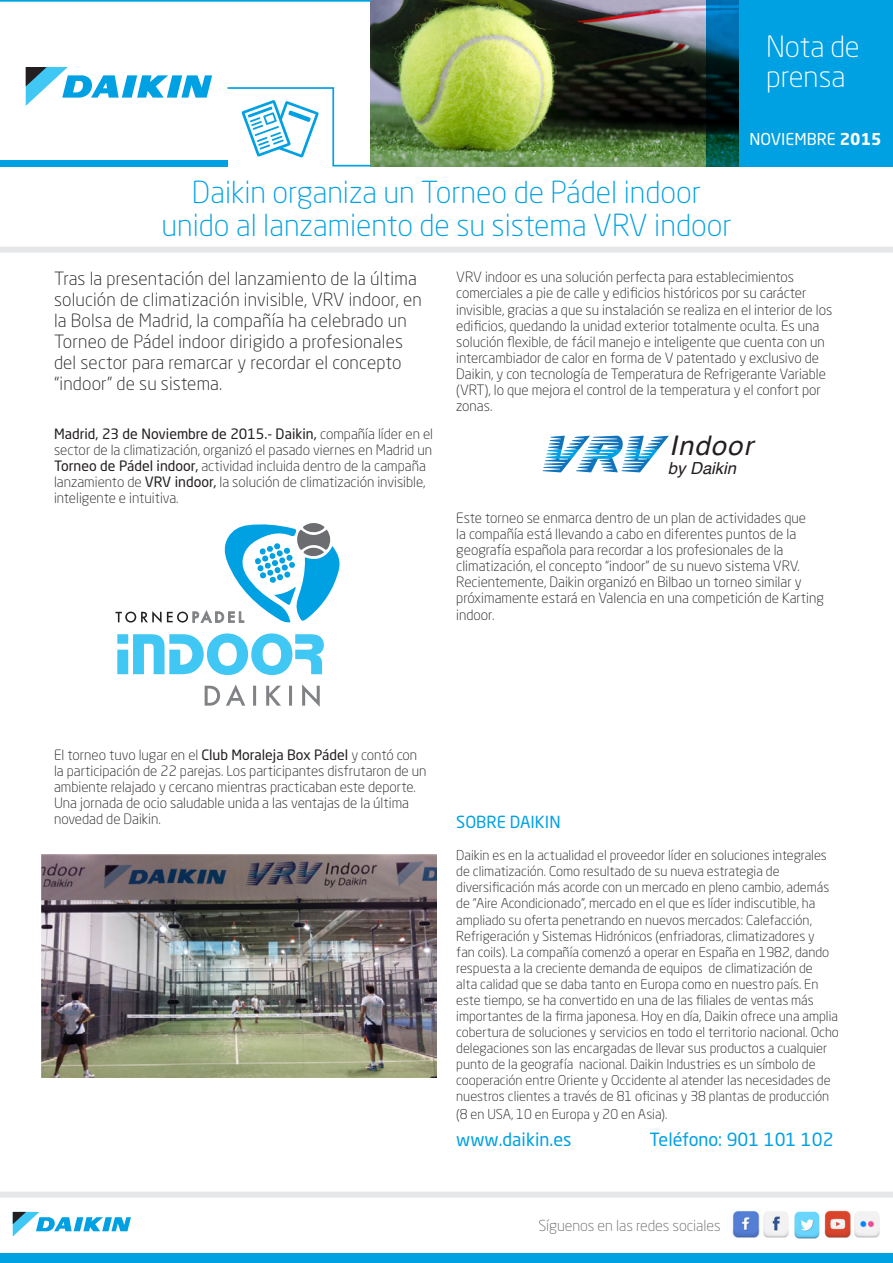
<style>
.page{position:relative;width:893px;height:1263px;background:#fff}
.page>*{position:absolute;margin:0;border:0;box-sizing:border-box;transform-origin:0 0}
.t1{font:300 30px "Neo Sans Std";color:#00a1e3}
.t2{font:300 29.1px/30px "Neo Sans Std";color:#fff}
.t3{font:italic 27px "Helvetica";letter-spacing:.05em;color:#231f20}
.t4{font:300 18px/21px "Neo Sans Std";letter-spacing:.01em;color:#231f20}
.t5{font:18px "Neo Sans Std";color:#00a1e3}
.t6{font:italic 16.65px "Helvetica";color:#231f20}
.t7{font:16.5px "Neo Sans Std";color:#00a1e3}
.t8{font:16.2px "Neo Sans Std";color:#fff}
.t9{font:300 15px "Neo Sans Std";letter-spacing:-.005em;color:#6c6d70}
.t10{font:300 14.1px/16px "Neo Sans Std";color:#231f20}
.t11{font:300 13.5px/16px "Neo Sans Std";color:#231f20}
.s1{font-weight:700}
.s2{font-weight:400}
</style>
<div class="page">
<div style="left:0;top:1254px;width:893px;height:9px;background:#00a1e3"></div>
<svg style="left:13px;top:1212px;width:118px;height:24px"></svg>
<div style="left:0;top:1191px;width:893px;height:6px;background:#e6e7e9"></div>
<img style="left:732px;top:1211px;width:57px;height:27px">
<img style="left:854px;top:1211px;width:26px;height:27px">
<img style="left:824px;top:1210px;width:27px;height:28px">
<img style="left:794px;top:1211px;width:26px;height:28px">
<div style="left:0;top:247px;width:893px;height:6px;background:#e6e7e9"></div>
<img style="left:371px;top:0;width:336px;height:167px">
<svg style="left:707px;top:0;width:186px;height:167px;background:#008fc9"></svg>
<div style="left:0;top:160px;width:227px;height:7px;background:#00a1e3"></div>
<hr style="left:0;top:0;width:371px;height:2px;background:#00a1e3">
<svg style="left:227px;top:86px;width:145px;height:81px"></svg>
<svg style="left:26px;top:67px;width:186px;height:39px"></svg>
<svg style="left:542px;top:436px;width:127px;height:36px"></svg>
<img style="left:42px;top:855px;width:395px;height:222px">
<svg style="left:115px;top:523px;width:225px;height:100px"></svg>
<svg style="left:117px;top:633px;width:207px;height:42px"></svg>
<svg style="left:205px;top:684px;width:115px;height:23px"></svg>
<p class="t2" style="left:766px;top:31px;width:95px">Nota de prensa</p>
<p class="t1" style="left:192px;top:174px;width:511px">Daikin organiza un Torneo de Pádel indoor</p>
<p class="t1" style="left:161px;top:207px;width:572px">unido al lanzamiento de su sistema VRV indoor</p>
<p class="t8" style="left:749px;top:129px;width:134px">NOVIEMBRE <span class="s1">2015</span></p>
<p class="t4" style="left:54px;top:268px;width:369px">Tras la presentación del lanzamiento de la última solución de climatización invisible, VRV indoor, en la Bolsa de Madrid, la compañía ha celebrado un Torneo de Pádel indoor dirigido a profesionales del sector para remarcar y recordar el concepto “indoor” de su sistema.</p>
<p class="t10" style="left:54px;top:425px;width:381px"><span class="s2">Madrid, 23 de Noviembre de 2015.- Daikin,</span> compañía líder en el sector de la climatización, organizó el pasado viernes en Madrid un <span class="s2">Torneo de Pádel indoor,</span> actividad incluida dentro de la campaña lanzamiento de <span class="s2">VRV indoor,</span> la solución de climatización invisible, inteligente e intuitiva.</p>
<p class="t10" style="left:456px;top:269px;width:377px">VRV indoor es una solución perfecta para establecimientos comerciales a pie de calle y edificios históricos por su carácter invisible, gracias a que su instalación se realiza en el interior de los edificios, quedando la unidad exterior totalmente oculta. Es una solución flexible, de fácil manejo e inteligente que cuenta con un intercambiador de calor en forma de V patentado y exclusivo de Daikin, y con tecnología de Temperatura de Refrigerante Variable (VRT), lo que mejora el control de la temperatura y el confort por zonas.</p>
<p class="t3" style="left:669px;top:425px;width:85px">Indoor</p>
<p class="t6" style="left:668px;top:455px;width:70px">by Daikin</p>
<p class="t10" style="left:456px;top:510px;width:369px">Este torneo se enmarca dentro de un plan de actividades que<br>la compañía está llevando a cabo en diferentes puntos de la geografía española para recordar a los profesionales de la climatización, el concepto “indoor” de su nuevo sistema VRV.<br>Recientemente, Daikin organizó en Bilbao un torneo similar y próximamente estará en Valencia en una competición de Karting indoor.</p>
<p class="t10" style="left:54px;top:746px;width:374px">El torneo tuvo lugar en el <span class="s2">Club Moraleja Box Pádel</span> y contó con la participación de 22 parejas. Los participantes disfrutaron de un ambiente relajado y cercano mientras practicaban este deporte.<br>Una jornada de ocio saludable unida a las ventajas de la última novedad de Daikin.</p>
<p class="t7" style="left:456px;top:812px;width:106px">SOBRE DAIKIN</p>
<p class="t11" style="left:456px;top:847px;width:384px">Daikin es en la actualidad el proveedor líder en soluciones integrales de climatización. Como resultado de su nueva estrategia de diversificación más acorde con un mercado en pleno cambio, además de “Aire Acondicionado”, mercado en el que es líder indiscutible, ha ampliado su oferta penetrando en nuevos mercados: Calefacción, Refrigeración y Sistemas Hidrónicos (enfriadoras, climatizadores y<br>fan coils). La compañía comenzó a operar en España en 1982, dando respuesta a la creciente demanda de equipos de climatización de<br>alta calidad que se daba tanto en Europa como en nuestro país. En este tiempo, se ha convertido en una de las filiales de ventas más importantes de la firma japonesa. Hoy en día, Daikin ofrece una amplia cobertura de soluciones y servicios en todo el territorio nacional. Ocho delegaciones son las encargadas de llevar sus productos a cualquier punto de la geografía nacional. Daikin Industries es un símbolo de cooperación entre Oriente y Occidente al atender las necesidades de nuestros clientes a través de 81 oficinas y 38 plantas de producción</p>
<p class="t11" style="left:456px;top:1106px;width:213px">(8 en USA, 10 en Europa y 20 en Asia).</p>
<p class="t5" style="left:456px;top:1128px;width:117px">www.daikin.es</p>
<p class="t5" style="left:649px;top:1128px;width:186px">Teléfono: 901 101 102</p>
<p class="t9" style="left:538px;top:1216px;width:184px">Síguenos en las redes sociales</p>
</div>
